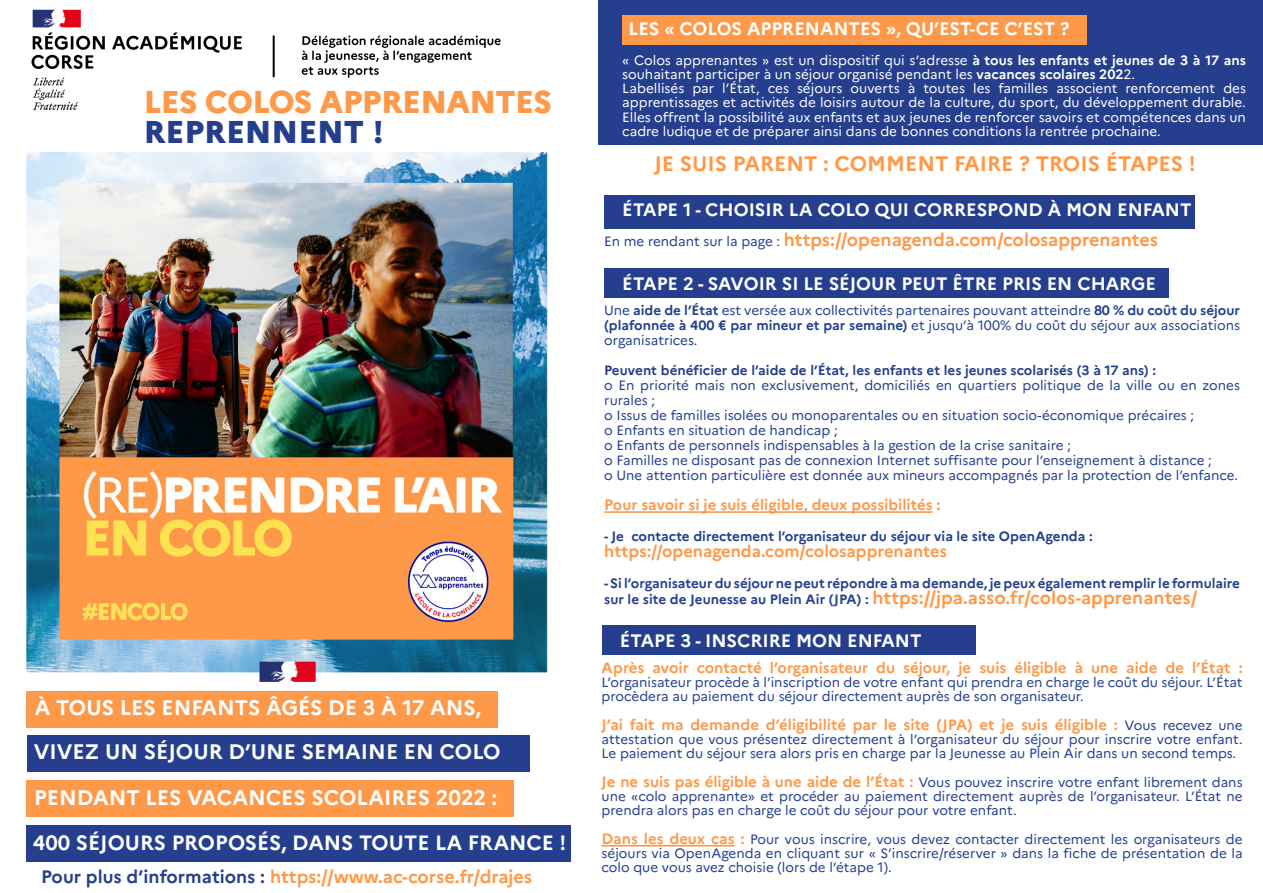
<style>
.page{position:relative;width:1263px;height:893px;background:#fff}
.page>*{position:absolute;margin:0;border:0;box-sizing:border-box;transform-origin:0 0}
.t1{font:800 31.5px "Marianne";letter-spacing:-.02em;color:#fe9949}
.t2{font:800 31.5px "Marianne";color:#253f8e}
.t3{font:700 21px "Marianne";color:#fff}
.t4{font:700 21px "Marianne";color:#fe9949}
.t5{font:700 20.7px "Marianne";color:#fff}
.t6{font:700 18px "Marianne";color:#fe9949}
.t7{font:700 18px "Marianne";color:#fff}
.t8{font:700 16.5px "Marianne";color:#fe9949}
.t9{font:700 15px "Marianne";color:#fe9949}
.t10{font:13.5px/14.2px "Marianne";color:#253f8e;text-align:justify}
.t11{font:13.5px/14.2px "Marianne";color:#fff}
.t12{font:700 13.5px "Marianne";color:#253f8e}
.s1{color:#253f8e}
.s2{font-weight:700}
.s3{font-weight:400;font-size:13.5px;color:#253f8e}
.s4{font-size:13.5px;color:#253f8e}
.s5{font-weight:700;font-size:15px;color:#fe9949}
</style>
<div class="page">
<img style="left:31px;top:9px;width:470px;height:101px">
<div style="left:599px;top:0;width:664px;height:145px;background:#253f8e"></div>
<div style="left:622px;top:15px;width:465px;height:30px;background:#fe9949"></div>
<hr style="left:604px;top:511px;width:328px;height:2px;background:#fe9949">
<div style="left:604px;top:195px;width:590px;height:33px;background:#253f8e"></div>
<div style="left:26px;top:780px;width:488px;height:37px;background:#fe9949"></div>
<div style="left:26px;top:825px;width:545px;height:36px;background:#253f8e"></div>
<div style="left:26px;top:691px;width:472px;height:37px;background:#fe9949"></div>
<div style="left:27px;top:736px;width:503px;height:36px;background:#253f8e"></div>
<img style="left:26px;top:152px;width:522px;height:530px">
<div style="left:604px;top:268px;width:564px;height:30px;background:#253f8e"></div>
<div style="left:602px;top:625px;width:373px;height:30px;background:#253f8e"></div>
<hr style="left:602px;top:845px;width:133px;height:2px;background:#fe9949">
<p class="t1" style="left:144px;top:82px;width:410px">LES COLOS APPRENANTES</p>
<p class="t2" style="left:144px;top:112px;width:241px">REPRENNENT !</p>
<p class="t3" style="left:35px;top:694px;width:448px">À TOUS LES ENFANTS ÂGÉS DE 3 À 17 ANS,</p>
<p class="t3" style="left:34px;top:739px;width:468px">VIVEZ UN SÉJOUR D’UNE SEMAINE EN COLO</p>
<p class="t3" style="left:34px;top:784px;width:465px">PENDANT LES VACANCES SCOLAIRES 2022 :</p>
<p class="t5" style="left:33px;top:830px;width:535px">400 SÉJOURS PROPOSÉS, DANS TOUTE LA FRANCE !</p>
<p class="t6" style="left:41px;top:865px;width:492px"><span class="s1">Pour plus d’informations :</span> https://www.ac-corse.fr/drajes</p>
<p class="t7" style="left:629px;top:17px;width:442px">LES « COLOS APPRENANTES », QU’EST-CE C’EST ?</p>
<p class="t11" style="left:622px;top:53px;width:625px">« Colos apprenantes » est un dispositif qui s’adresse <span class="s2">à tous les enfants et jeunes de 3 à 17 ans </span>souhaitant participer à un séjour organisé pendant les <span class="s2">vacances scolaires 202</span>2.</p>
<p class="t11" style="left:622px;top:81px;width:625px;text-align:justify">Labellisés par l’État, ces séjours ouverts à toutes les familles associent renforcement des apprentissages et activités de loisirs autour de la culture, du sport, du développement durable.<br>Elles offrent la possibilité aux enfants et aux jeunes de renforcer savoirs et compétences dans un cadre ludique et de préparer ainsi dans de bonnes conditions la rentrée prochaine.</p>
<p class="t4" style="left:654px;top:151px;width:543px">JE SUIS PARENT : COMMENT FAIRE ? TROIS ÉTAPES !</p>
<p class="t7" style="left:622px;top:199px;width:571px">ÉTAPE 1 - CHOISIR LA COLO QUI CORRESPOND À MON ENFANT</p>
<p class="t6" style="left:604px;top:229px;width:555px"><span class="s3">En me rendant sur la page :</span> https://openagenda.com/colosapprenantes</p>
<p class="t7" style="left:622px;top:272px;width:535px">ÉTAPE 2 - SAVOIR SI LE SÉJOUR PEUT ÊTRE PRIS EN CHARGE</p>
<p class="t10" style="left:604px;top:303px;width:637px;line-height:15px">Une <span class="s2">aide de l’État</span> est versée aux collectivités partenaires pouvant atteindre <span class="s2">80 % du coût du séjour (plafonnée à 400 € par mineur et par semaine)</span> et jusqu’à 100% du coût du séjour aux associations organisatrices.</p>
<p class="t12" style="left:604px;top:362px;width:553px">Peuvent bénéficier de l’aide de l’État, les enfants et les jeunes scolarisés (3 à 17 ans) :</p>
<p class="t10" style="left:604px;top:378px;width:637px;line-height:15px">o En priorité mais non exclusivement, domiciliés en quartiers politique de la ville ou en zones rurales ;</p>
<p class="t10" style="left:604px;top:408px;width:591px">o Issus de familles isolées ou monoparentales ou en situation socio-économique précaires ;</p>
<p class="t10" style="left:604px;top:423px;width:235px">o Enfants en situation de handicap ;</p>
<p class="t10" style="left:604px;top:438px;width:468px">o Enfants de personnels indispensables à la gestion de la crise sanitaire ;</p>
<p class="t10" style="left:604px;top:453px;width:609px">o Familles ne disposant pas de connexion Internet suffisante pour l’enseignement à distance ;</p>
<p class="t10" style="left:604px;top:468px;width:635px">o Une attention particulière est donnée aux mineurs accompagnés par la protection de l’enfance.</p>
<p class="t9" style="left:604px;top:496px;width:338px">Pour savoir si je suis éligible, deux possibilités :</p>
<p class="t12" style="left:604px;top:528px;width:490px">- Je contacte directement l’organisateur du séjour via le site OpenAgenda :</p>
<p class="t8" style="left:604px;top:541px;width:344px">https://openagenda.com/colosapprenantes</p>
<p class="t12" style="left:604px;top:575px;width:637px">- Si l’organisateur du séjour ne peut répondre à ma demande, je peux également remplir le formulaire</p>
<p class="t6" style="left:604px;top:586px;width:595px"><span class="s4">sur le site de Jeunesse au Plein Air (JPA) :</span> https://jpa.asso.fr/colos-apprenantes/</p>
<p class="t7" style="left:620px;top:629px;width:303px">ÉTAPE 3 - INSCRIRE MON ENFANT</p>
<p class="t9" style="left:602px;top:658px;width:643px">Après avoir contacté l’organisateur du séjour, je suis éligible à une aide de l’État :</p>
<p class="t10" style="left:602px;top:675px;width:642px">L’organisateur procède à l’inscription de votre enfant qui prendra en charge le coût du séjour. L’État procèdera au paiement du séjour directement auprès de son organisateur.</p>
<p class="t9" style="left:602px;top:715px;width:643px">J’ai fait ma demande d’éligibilité par le site (JPA) et je suis éligible : <span class="s3">Vous recevez une</span></p>
<p class="t10" style="left:602px;top:732px;width:642px">attestation que vous présentez directement à l’organisateur du séjour pour inscrire votre enfant.<br>Le paiement du séjour sera alors pris en charge par la Jeunesse au Plein Air dans un second temps.</p>
<p class="t10" style="left:602px;top:775px;width:643px"><span class="s5">Je ne suis pas éligible à une aide de l’État :</span> Vous pouvez inscrire votre enfant librement dans une «colo apprenante» et procéder au paiement directement auprès de l’organisateur. L’État ne prendra alors pas en charge le coût du séjour pour votre enfant.</p>
<p class="t10" style="left:602px;top:832px;width:643px"><span class="s5">Dans les deux cas :</span> Pour vous inscrire, vous devez contacter directement les organisateurs de séjours via OpenAgenda en cliquant sur « S’inscrire/réserver » dans la fiche de présentation de la colo que vous avez choisie (lors de l’étape 1).</p>
</div>
